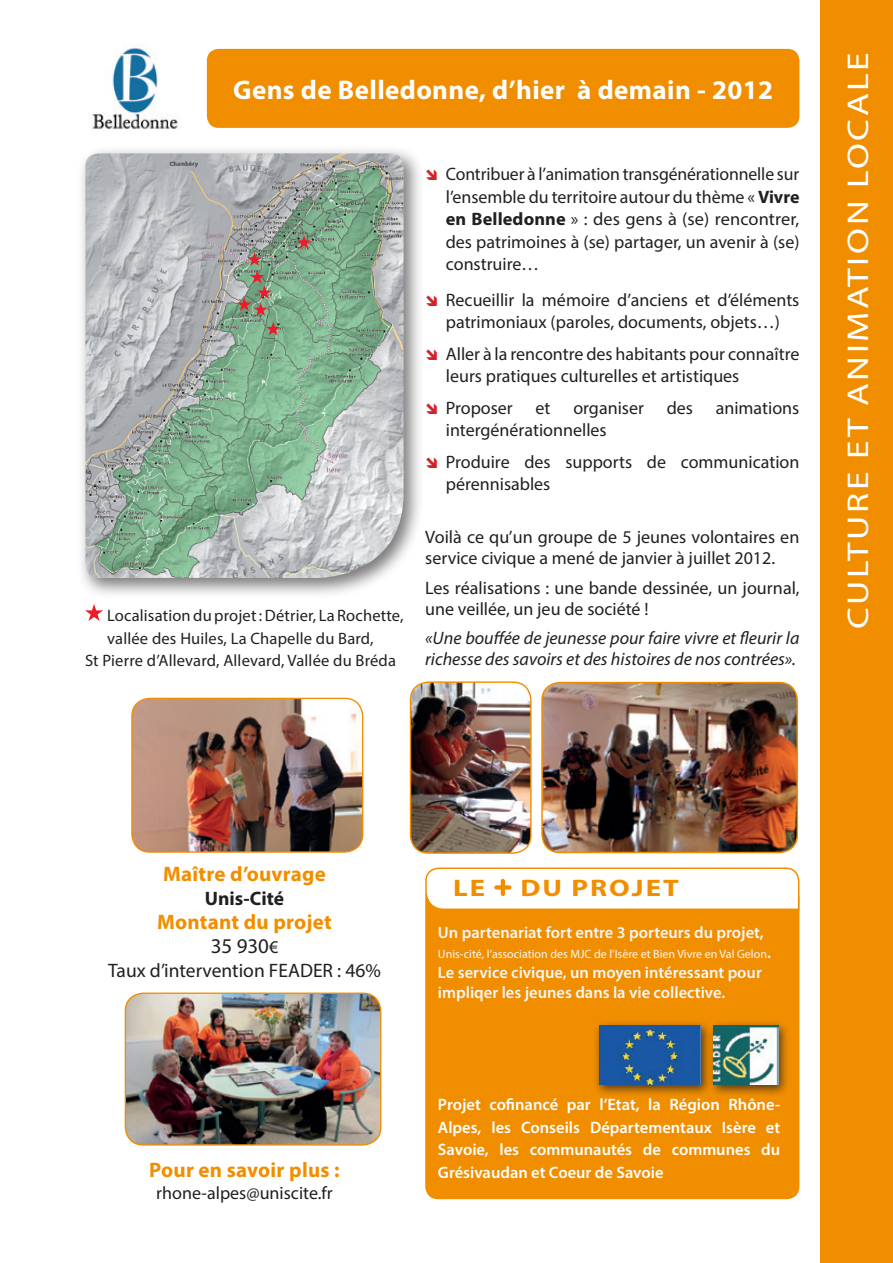
<style>
.page{position:relative;width:893px;height:1263px;background:#fff}
.page>*{position:absolute;margin:0;border:0;box-sizing:border-box;transform-origin:0 0}
.t1{font:30px "Myriad Pro";letter-spacing:.07em;color:#fff;scale:1.25 1}
.t2{font:700 27px "Myriad Pro";letter-spacing:.015em;color:#fff}
.t3{font:700 24px "Myriad Pro";letter-spacing:.07em;color:#f18e00;scale:1.2 1}
.t4{font:700 21px/24px "Myriad Pro";letter-spacing:.01em;color:#f18e00;text-align:center}
.t5{font:19.5px "Myriad Pro";color:#231f20}
.t6{font:700 19.5px "Myriad Pro";color:#231f20}
.t7{font:18px/22.5px "Myriad Pro";color:#231f20}
.t8{font:italic 18px/21px "Myriad Pro";color:#231f20}
.t9{font:600 16.5px/22.5px "Myriad Pro";color:#fff;text-align:justify}
.t10{font:600 16.5px/19.8px "Myriad Pro";color:#f7f7f8}
.t11{font:16.5px "Myriad Pro";letter-spacing:.01em;color:#231f20}
.t12{font:12px "Myriad Pro";color:#f7f7f8}
.s1{font-weight:700}
.s2{font-weight:400;color:#231f20}
.s3{font-weight:400;font-size:18px;color:#231f20}
.s4{font-weight:600;font-size:16.5px}
</style>
<div class="page">
<div style="left:821px;top:0;width:72px;height:1263px;background:#f18e00"></div>
<div style="left:425px;top:884px;width:374px;height:315px;background:#f18e00;border-radius:13px"></div>
<img style="left:92px;top:47px;width:88px;height:82px">
<div style="left:207px;top:49px;width:592px;height:79px;background:#f18e00;border-radius:12px"></div>
<svg style="left:425px;top:867px;width:375px;height:44px"></svg>
<div style="left:77px;top:145px;width:347px;height:453px;background:#231f20;opacity:.6"></div>
<img style="left:85px;top:153px;width:319px;height:425px">
<svg style="left:266px;top:322px;width:14px;height:13px"></svg>
<svg style="left:297px;top:235px;width:14px;height:14px"></svg>
<svg style="left:237px;top:252px;width:35px;height:64px;background:#92917f"></svg>
<svg style="left:85px;top:604px;width:18px;height:17px"></svg>
<div style="left:707px;top:1019px;width:84px;height:78px;background:#231f20;opacity:.75"></div>
<img style="left:713px;top:1025px;width:65px;height:60px">
<div style="left:593px;top:1019px;width:119px;height:78px;background:#231f20;opacity:.75"></div>
<img style="left:599px;top:1025px;width:101px;height:59px">
<img style="left:125px;top:993px;width:256px;height:152px">
<div style="left:125px;top:992px;width:256px;height:153px;border:1px solid #f18e00;border-radius:18px"></div>
<img style="left:132px;top:698px;width:231px;height:154px">
<div style="left:131px;top:698px;width:232px;height:155px;border:1px solid #f18e00;border-radius:18px"></div>
<img style="left:410px;top:683px;width:120px;height:170px">
<div style="left:410px;top:681px;width:122px;height:173px;border:1px solid #f18e00;border-radius:18px"></div>
<img style="left:542px;top:682px;width:255px;height:170px">
<div style="left:541px;top:682px;width:257px;height:171px;border:2px solid #f18e00;border-radius:18px"></div>
<h2 class="t2" style="left:233px;top:72px;width:542px">Gens de Belledonne, d’hier à demain - 2012</h2>
<p class="t11" style="left:107px;top:605px;width:298px">Localisation du projet : Détrier, La Rochette,</p>
<p class="t11" style="left:107px;top:628px;width:268px">vallée des Huiles, La Chapelle du Bard,</p>
<p class="t11" style="left:85px;top:650px;width:312px">St Pierre d’Allevard, Allevard, Vallée du Bréda</p>
<p class="t7" style="left:446px;top:162px;width:355px;text-align:justify">Contribuer à l’animation transgénérationnelle sur l’ensemble du territoire autour du thème « <span class="s1">Vivre en Belledonne</span> » : des gens à (se) rencontrer, des patrimoines à (se) partager, un avenir à (se) construire…</p>
<p class="t7" style="left:446px;top:289px;width:355px;line-height:21.6px">Recueillir la mémoire d’anciens et d’éléments patrimoniaux (paroles, documents, objets…)</p>
<p class="t7" style="left:446px;top:343px;width:355px;line-height:21.6px">Aller à la rencontre des habitants pour connaître leurs pratiques culturelles et artistiques</p>
<p class="t7" style="left:446px;top:396px;width:69px">Proposer</p>
<p class="t7" style="left:536px;top:396px;width:16px">et</p>
<p class="t7" style="left:573px;top:396px;width:72px">organiser</p>
<p class="t7" style="left:667px;top:396px;width:28px">des</p>
<p class="t7" style="left:716px;top:396px;width:85px">animations</p>
<p class="t7" style="left:446px;top:413px;width:355px;line-height:32.4px">intergénérationnelles<br>Produire des supports de communication</p>
<p class="t7" style="left:446px;top:472px;width:106px">pérennisables</p>
<p class="t7" style="left:425px;top:526px;width:376px;line-height:21px">Voilà ce qu’un groupe de 5 jeunes volontaires en service civique a mené de janvier à juillet 2012.</p>
<p class="t7" style="left:425px;top:577px;width:376px;line-height:21px">Les réalisations : une bande dessinée, un journal, une veillée, un jeu de société !</p>
<p class="t8" style="left:425px;top:627px;width:376px">«Une bouffée de jeunesse pour faire vivre et fleurir la richesse des savoirs et des histoires de nos contrées».</p>
<h1 class="t1" style="left:839px;top:629px;width:463px;rotate:-90deg">CULTURE ET ANIMATION LOCALE</h1>
<p class="t4" style="left:163px;top:861px;width:164px">Maître d’ouvrage</p>
<p class="t6" style="left:205px;top:886px;width:81px">Unis-Cité</p>
<p class="t4" style="left:157px;top:909px;width:176px">Montant du projet<br><span class="s2">35 930</span><span class="s3">€</span></p>
<p class="t5" style="left:108px;top:958px;width:274px">Taux d’intervention FEADER : 46%</p>
<h3 class="t3" style="left:453px;top:872px;width:28px">LE</h3>
<h3 class="t3" style="left:520px;top:872px;width:134px">DU PROJET</h3>
<p class="t10" style="left:438px;top:922px;width:327px">Un partenariat fort entre 3 porteurs du projet,</p>
<p class="t12" style="left:438px;top:947px;width:334px">Unis-cité, l’association des MJC de l’Isère et Bien Vivre en Val Gelon<span class="s4">.</span></p>
<p class="t10" style="left:438px;top:962px;width:325px">Le service civique, un moyen intéressant pour impliqer les jeunes dans la vie collective.</p>
<p class="t9" style="left:438px;top:1093px;width:344px">Projet cofinancé par l’Etat, la Région Rhône-Alpes, les Conseils Départementaux Isère et Savoie, les communautés de communes du</p>
<p class="t4" style="left:149px;top:1157px;width:192px">Pour en savoir plus :</p>
<p class="t9" style="left:438px;top:1160px;width:227px">Grésivaudan et Coeur de Savoie</p>
<p class="t7" style="left:156px;top:1181px;width:178px">rhone-alpes@uniscite.fr</p>
</div>
